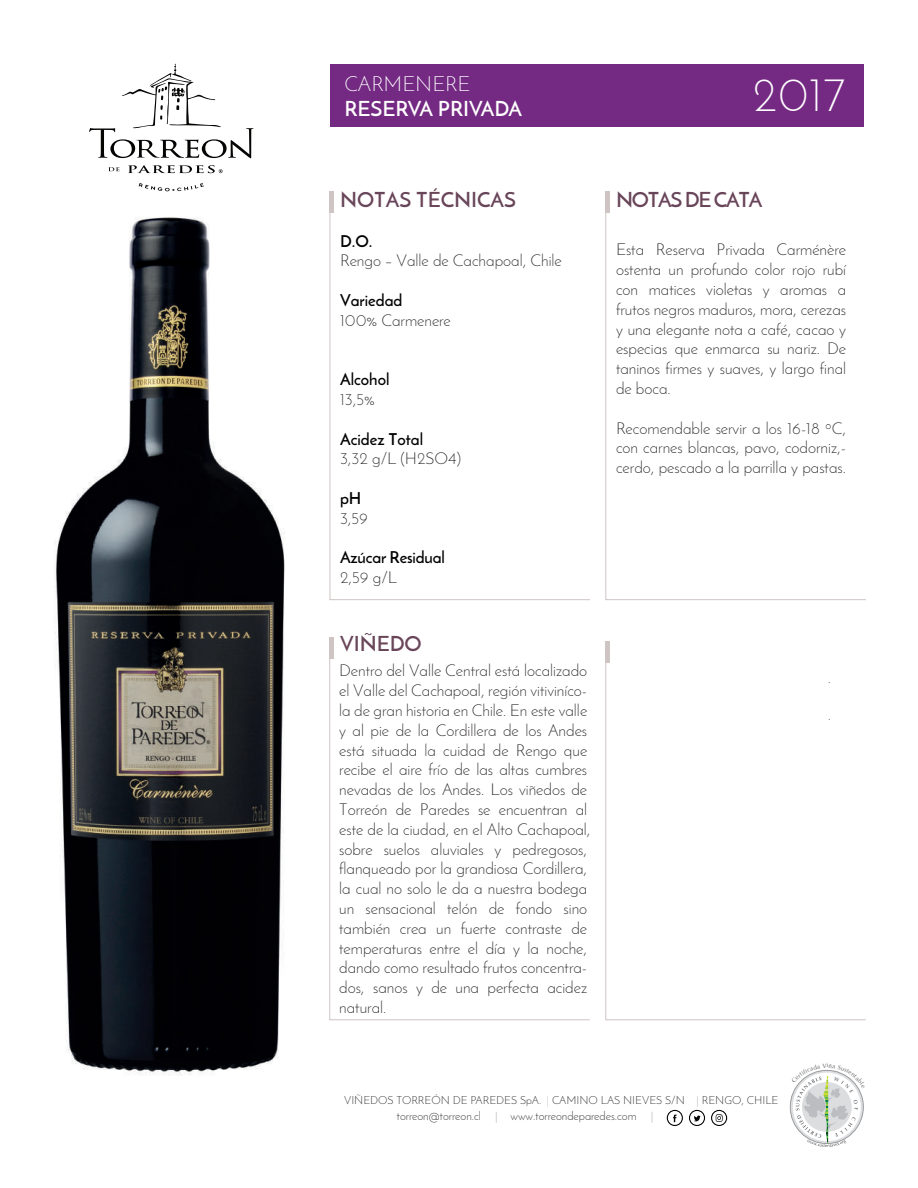
<style>
.page{position:relative;width:918px;height:1188px;background:#fff}
.page>*{position:absolute;margin:0;border:0;box-sizing:border-box;transform-origin:0 0}
.t1{font:300 48px "Josefin Sans";color:#fff}
.t2{font:600 21px "Josefin Sans";color:#694559}
.t3{font:600 21px "Josefin Sans";color:#fff}
.t4{font:600 21px "Josefin Sans";letter-spacing:-.06em;color:#694559}
.t5{font:300 21px "Josefin Sans";color:#fff}
.t6{font:300 16.5px/19.8px "Josefin Sans";color:#231f20;text-align:justify}
.t7{font:600 16.5px "Josefin Sans";color:#000}
.t8{font:300 12px "Josefin Sans";color:#231f20}
.t9{font:300 11.25px "Josefin Sans";color:#231f20}
.s1{font-weight:100}
</style>
<div class="page">
<svg style="left:329px;top:656px;width:261px;height:364px"></svg>
<hr style="left:330px;top:637px;width:4px;height:21px;background:#cfc4c4">
<svg style="left:330px;top:213px;width:260px;height:387px"></svg>
<hr style="left:330px;top:191px;width:4px;height:22px;background:#cfc4c4">
<svg style="left:605px;top:659px;width:261px;height:361px"></svg>
<hr style="left:606px;top:641px;width:4px;height:22px;background:#cfc4c4">
<svg style="left:605px;top:209px;width:261px;height:391px"></svg>
<hr style="left:606px;top:191px;width:4px;height:22px;background:#cfc4c4">
<svg style="left:711px;top:1110px;width:16px;height:16px"></svg>
<svg style="left:689px;top:1110px;width:16px;height:16px"></svg>
<svg style="left:667px;top:1110px;width:16px;height:16px"></svg>
<div style="left:330px;top:65px;width:534px;height:62px;background:#742983"></div>
<svg style="left:829px;top:864px;width:19px;height:4px"></svg>
<svg style="left:827px;top:836px;width:27px;height:20px"></svg>
<svg style="left:139px;top:183px;width:65px;height:8px"></svg>
<svg style="left:108px;top:167px;width:12px;height:4px"></svg>
<svg style="left:89px;top:64px;width:164px;height:94px"></svg>
<svg style="left:128px;top:165px;width:95px;height:8px"></svg>
<img style="left:54px;top:217px;width:231px;height:859px">
<svg style="left:790px;top:1070px;width:74px;height:77px"></svg>
<p class="t5" style="left:344px;top:71px;width:127px">CARMENERE</p>
<p class="t3" style="left:344px;top:96px;width:179px">RESERVA PRIVADA</p>
<h1 class="t1" style="left:753px;top:66px;width:94px">2017</h1>
<p class="t2" style="left:340px;top:187px;width:178px">NOTAS TÉCNICAS</p>
<p class="t7" style="left:340px;top:231px;width:34px">D.O.</p>
<p class="t6" style="left:340px;top:251px;width:223px">Rengo – Valle de Cachapoal, Chile</p>
<p class="t7" style="left:340px;top:290px;width:64px">Variedad</p>
<p class="t6" style="left:340px;top:310px;width:112px">100% Carmenere</p>
<p class="t7" style="left:340px;top:369px;width:51px">Alcohol</p>
<p class="t6" style="left:340px;top:389px;width:36px">13,5%</p>
<p class="t7" style="left:340px;top:429px;width:85px">Acidez Total</p>
<p class="t6" style="left:340px;top:449px;width:123px">3,32 g/L (H2SO4)</p>
<p class="t7" style="left:340px;top:488px;width:23px">pH</p>
<p class="t6" style="left:340px;top:508px;width:30px">3,59</p>
<p class="t7" style="left:340px;top:547px;width:106px">Azúcar Residual</p>
<p class="t6" style="left:340px;top:568px;width:59px">2,59 g/L</p>
<p class="t2" style="left:340px;top:631px;width:83px">VIÑEDO</p>
<p class="t6" style="left:339px;top:661px;width:253px;text-align:left">Dentro del Valle Central está localizado el Valle del Cachapoal, región vitiviníco&shy;la de gran historia en Chile. En este valle y al pie de la Cordillera de los Andes está situada la cuidad de Rengo que recibe el aire frío de las altas cumbres nevadas de los Andes. Los viñedos de Torreón de Paredes se encuentran al este de la ciudad, en el Alto Cachapoal, sobre suelos aluviales y pedregosos, flanqueado por la grandiosa Cordillera, la cual no solo le da a nuestra bodega un sensacional telón de fondo sino también crea un fuerte contraste de temperaturas entre el día y la noche, dando como resultado frutos concentra&shy;dos, sanos y de una perfecta acidez natural.</p>
<p class="t4" style="left:616px;top:187px;width:148px">NOTAS DE CATA</p>
<p class="t6" style="left:616px;top:240px;width:232px">Esta Reserva Privada Carménère ostenta un profundo color rojo rubí con matices violetas y aromas a frutos negros maduros, mora, cerezas y una elegante nota a café, cacao y especias que enmarca su nariz. De taninos firmes y suaves, y largo final de boca.</p>
<p class="t6" style="left:616px;top:418px;width:232px">Recomendable servir a los 16-18 ºC, con carnes blancas, pavo, codorniz,- cerdo, pescado a la parrilla y pastas.</p>
<p class="t9" style="left:344px;top:1093px;width:436px">VIÑEDOS TORREÓN DE PAREDES SpA. <span class="s1">|</span> CAMINO LAS NIEVES S/N <span class="s1">|</span> RENGO, CHILE</p>
<p class="t8" style="left:397px;top:1109px;width:258px">torreon@torreon.cl <span class="s1">|</span> www.torreondeparedes.com <span class="s1">|</span></p>
</div>
